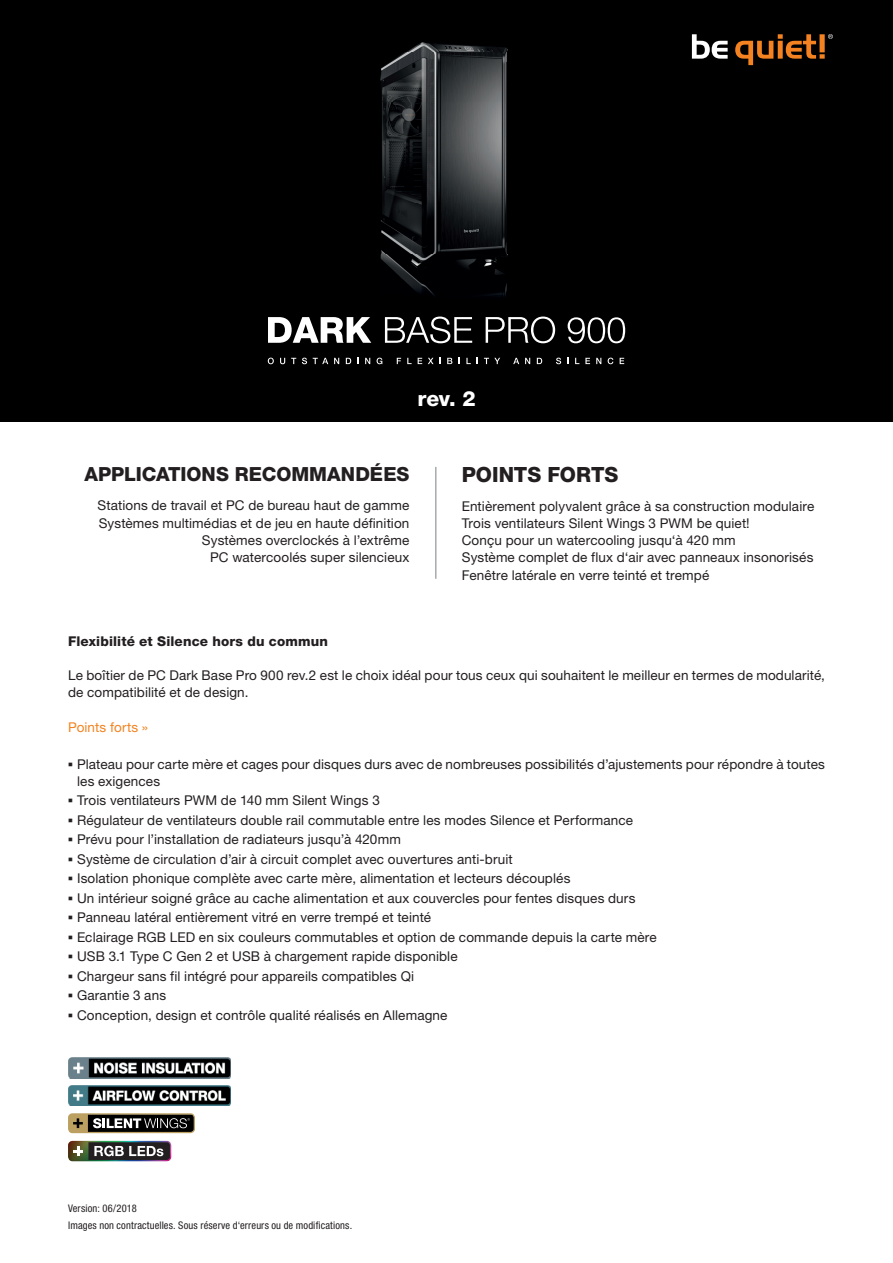
<style>
.page{position:relative;width:893px;height:1263px;background:#fff}
.page>*{position:absolute;margin:0;border:0;box-sizing:border-box;transform-origin:0 0}
.t1{font:800 21px "Helvetica Neue LT Pro";color:#231f20}
.t2{font:800 21px "Helvetica Neue LT Std";color:#fff}
.t3{font:800 19.5px "Helvetica Neue LT Pro";color:#231f20}
.t4{font:13.5px/17.2px "Helvetica Neue LT Pro";letter-spacing:.01em;color:#231f20}
.t5{font:800 13.5px "Helvetica Neue LT Pro";letter-spacing:.015em;color:#231f20}
.t6{font:13.5px "Helvetica Neue LT Pro";letter-spacing:.01em;color:#f38422}
.t7{font:condensed 10.5px/17.2px "Helvetica Neue LT Pro";letter-spacing:.015em;color:#231f20}
.s1{font-family:"Franklin Gothic";font-weight:500}
</style>
<div class="page">
<div style="left:0;top:0;width:893px;height:422px;background:#000001"></div>
<svg style="left:692px;top:34px;width:36px;height:25px"></svg>
<svg style="left:735px;top:34px;width:98px;height:31px"></svg>
<hr style="left:435px;top:467px;width:1px;height:112px;background:#7c8084">
<img style="left:380px;top:42px;width:128px;height:255px">
<svg style="left:268px;top:317px;width:103px;height:26px"></svg>
<svg style="left:385px;top:317px;width:87px;height:26px"></svg>
<svg style="left:486px;top:317px;width:69px;height:26px"></svg>
<svg style="left:568px;top:317px;width:57px;height:26px"></svg>
<svg style="left:268px;top:358px;width:6px;height:6px"></svg>
<svg style="left:280px;top:358px;width:5px;height:6px"></svg>
<svg style="left:291px;top:358px;width:5px;height:6px"></svg>
<svg style="left:302px;top:358px;width:5px;height:6px"></svg>
<svg style="left:313px;top:358px;width:15px;height:6px"></svg>
<svg style="left:334px;top:358px;width:5px;height:6px"></svg>
<svg style="left:346px;top:358px;width:5px;height:6px"></svg>
<svg style="left:357px;top:358px;width:2px;height:6px"></svg>
<svg style="left:365px;top:358px;width:5px;height:6px"></svg>
<svg style="left:377px;top:358px;width:5px;height:6px"></svg>
<svg style="left:397px;top:358px;width:4px;height:6px"></svg>
<svg style="left:407px;top:358px;width:5px;height:6px"></svg>
<svg style="left:418px;top:358px;width:4px;height:6px"></svg>
<svg style="left:428px;top:358px;width:13px;height:6px"></svg>
<svg style="left:447px;top:358px;width:5px;height:6px"></svg>
<svg style="left:466px;top:358px;width:5px;height:6px"></svg>
<svg style="left:484px;top:358px;width:16px;height:6px"></svg>
<svg style="left:513px;top:358px;width:6px;height:6px"></svg>
<svg style="left:525px;top:358px;width:5px;height:6px"></svg>
<svg style="left:537px;top:358px;width:5px;height:6px"></svg>
<svg style="left:556px;top:358px;width:5px;height:6px"></svg>
<svg style="left:575px;top:358px;width:4px;height:6px"></svg>
<svg style="left:585px;top:358px;width:5px;height:6px"></svg>
<svg style="left:596px;top:358px;width:5px;height:6px"></svg>
<svg style="left:608px;top:358px;width:5px;height:6px"></svg>
<svg style="left:620px;top:358px;width:4px;height:6px"></svg>
<img style="left:68px;top:1057px;width:162px;height:21px">
<img style="left:68px;top:1141px;width:103px;height:20px">
<svg style="left:73px;top:1142px;width:97px;height:18px;background:#5b5a55"></svg>
<svg style="left:68px;top:1113px;width:127px;height:20px;background:#5b5445"></svg>
<img style="left:68px;top:1085px;width:163px;height:20px">
<h1 class="t2" style="left:417px;top:386px;width:60px">rev. 2</h1>
<h2 class="t3" style="left:85px;top:462px;width:326px">APPLICATIONS RECOMMANDÉES</h2>
<h1 class="t1" style="left:462px;top:462px;width:158px">POINTS FORTS</h1>
<p class="t4" style="left:97px;top:497px;width:313px;text-align:right">Stations de travail et PC de bureau haut de gamme Systèmes multimédias et de jeu en haute définition Systèmes overclockés à l’extrême<br>PC watercoolés super silencieux</p>
<p class="t4" style="left:462px;top:497px;width:354px">Entièrement polyvalent grâce à sa construction modulaire Trois ventilateurs Silent Wings 3 PWM be quiet!<br>Conçu pour un watercooling jusqu‘à 420 mm<br>Système complet de flux d‘air avec panneaux insonorisés Fenêtre latérale en verre teinté et trempé</p>
<p class="t5" style="left:68px;top:633px;width:261px">Flexibilité et Silence hors du commun</p>
<p class="t4" style="left:68px;top:666px;width:758px">Le boîtier de PC Dark Base Pro 900 rev.2 est le choix idéal pour tous ceux qui souhaitent le meilleur en termes de modularité, de compatibilité et de design.</p>
<p class="t6" style="left:68px;top:719px;width:82px">Points forts »</p>
<p class="t4" style="left:77px;top:755px;width:749px;text-indent:-9px"><span class="s1">▪</span> Plateau pour carte mère et cages pour disques durs avec de nombreuses possibilités d’ajustements pour répondre à toutes les exigences</p>
<p class="t4" style="left:68px;top:792px;width:313px"><span class="s1">▪</span> Trois ventilateurs PWM de 140 mm Silent Wings 3</p>
<p class="t4" style="left:68px;top:811px;width:567px"><span class="s1">▪</span> Régulateur de ventilateurs double rail commutable entre les modes Silence et Performance</p>
<p class="t4" style="left:68px;top:831px;width:334px"><span class="s1">▪</span> Prévu pour l’installation de radiateurs jusqu’à 420mm</p>
<p class="t4" style="left:68px;top:850px;width:446px"><span class="s1">▪</span> Système de circulation d’air à circuit complet avec ouvertures anti-bruit</p>
<p class="t4" style="left:68px;top:870px;width:504px"><span class="s1">▪</span> Isolation phonique complète avec carte mère, alimentation et lecteurs découplés</p>
<p class="t4" style="left:68px;top:889px;width:569px"><span class="s1">▪</span> Un intérieur soigné grâce au cache alimentation et aux couvercles pour fentes disques durs</p>
<p class="t4" style="left:68px;top:909px;width:364px"><span class="s1">▪</span> Panneau latéral entièrement vitré en verre trempé et teinté</p>
<p class="t4" style="left:68px;top:928px;width:590px"><span class="s1">▪</span> Eclairage RGB LED en six couleurs commutables et option de commande depuis la carte mère</p>
<p class="t4" style="left:68px;top:948px;width:391px"><span class="s1">▪</span> USB 3.1 Type C Gen 2 et USB à chargement rapide disponible</p>
<p class="t4" style="left:68px;top:967px;width:348px"><span class="s1">▪</span> Chargeur sans fil intégré pour appareils compatibles Qi</p>
<p class="t4" style="left:68px;top:987px;width:100px"><span class="s1">▪</span> Garantie 3 ans</p>
<p class="t4" style="left:68px;top:1006px;width:381px"><span class="s1">▪</span> Conception, design et contrôle qualité réalisés en Allemagne</p>
<p class="t7" style="left:68px;top:1199px;width:286px">Version: 06/2018<br>Images non contractuelles. Sous réserve d‘erreurs ou de modifications.</p>
</div>
